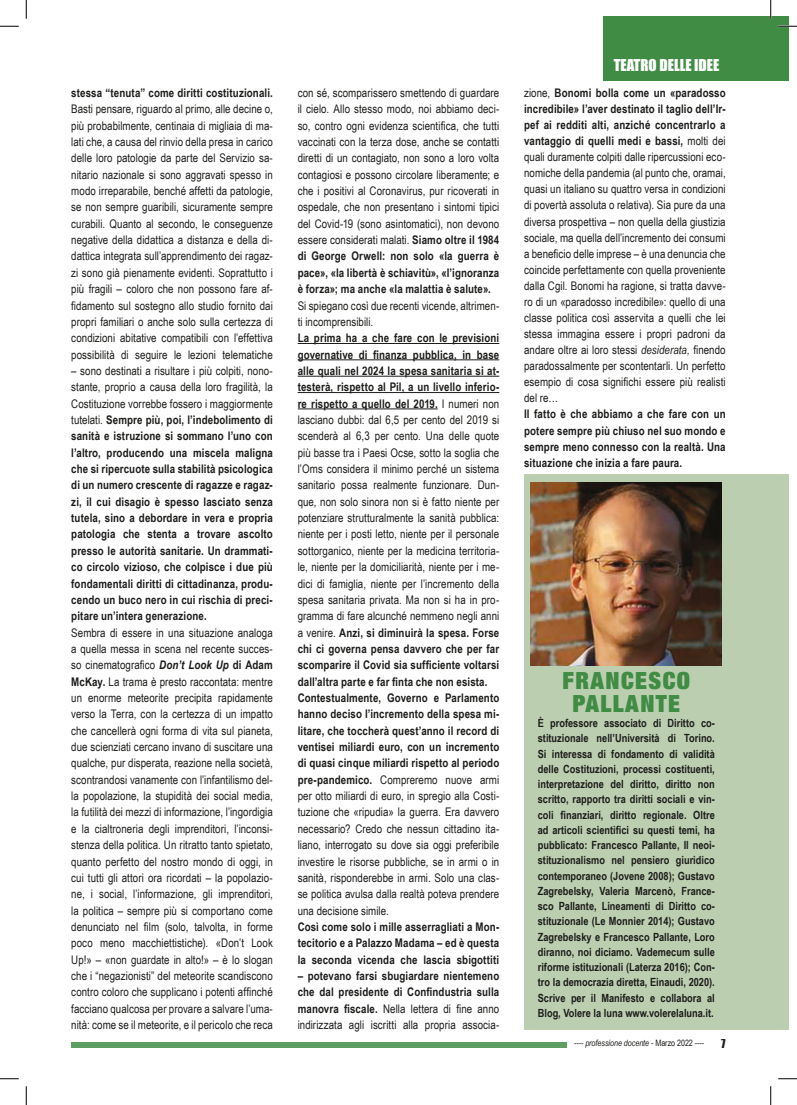
<style>
.page{position:relative;width:797px;height:1105px;background:#fff}
.page>*{position:absolute;margin:0;border:0;box-sizing:border-box;transform-origin:0 0}
.t1{font:900 expanded 23.75px/22.5px "Helvetica Neue";letter-spacing:.06em;color:#408c44;text-align:center}
.t2{font:15px "Impact";color:#fff}
.t3{font:11.88px/16.4px "Arial Narrow";letter-spacing:.005em;color:#1d1d1b;text-align:justify}
.t4{font:700 11.88px/16.4px "Arial Narrow";letter-spacing:.01em;color:#1d1d1b;text-align:justify}
.t5{font:700 11.25px/15.2px "Arial Narrow";color:#1d1d1b;text-align:justify}
.t6{font:11.25px "Impact";color:#1d1d1b}
.t7{font:8.75px "Arial Narrow";letter-spacing:-.005em;color:#1d1d1b}
.s1{font-weight:400}
.s2{font-weight:700;font-style:italic}
.s3{font-weight:700}
.s4{font-style:italic}
</style>
<div class="page">
<div style="left:71px;top:1042px;width:496px;height:5px;background:#5e9e62"></div>
<hr style="left:298px;top:343px;width:201px;height:1px;background:#1d1d1b">
<hr style="left:298px;top:359px;width:201px;height:1px;background:#1d1d1b">
<hr style="left:298px;top:376px;width:201px;height:1px;background:#1d1d1b">
<hr style="left:298px;top:392px;width:201px;height:1px;background:#1d1d1b">
<hr style="left:298px;top:408px;width:139px;height:1px;background:#1d1d1b">
<div style="left:524px;top:474px;width:264px;height:555px;background:#bcceb0"></div>
<img style="left:530px;top:482px;width:191px;height:184px">
<div style="left:603px;top:16px;width:185px;height:65px;background:#408c44"></div>
<svg style="left:0;top:25px;width:19px;height:2px"></svg>
<svg style="left:778px;top:25px;width:19px;height:2px"></svg>
<svg style="left:0;top:1078px;width:19px;height:1px"></svg>
<svg style="left:778px;top:1078px;width:19px;height:1px"></svg>
<svg style="left:25px;top:0;width:2px;height:19px"></svg>
<svg style="left:25px;top:1086px;width:2px;height:19px"></svg>
<svg style="left:770px;top:0;width:1px;height:19px"></svg>
<svg style="left:770px;top:1086px;width:1px;height:19px"></svg>
<p class="t4" style="left:71px;top:84px;width:203px">stessa “tenuta” come diritti costituzionali.</p>
<p class="t3" style="left:71px;top:100px;width:203px">Basti pensare, riguardo al primo, alle decine o, più probabilmente, centinaia di migliaia di ma&shy;lati che, a causa del rinvio della presa in carico delle loro patologie da parte del Servizio sa&shy;nitario nazionale si sono aggravati spesso in modo irreparabile, benché affetti da patologie, se non sempre guaribili, sicuramente sempre curabili. Quanto al secondo, le conseguenze negative della didattica a distanza e della di&shy;dattica integrata sull’apprendimento dei ragaz&shy;zi sono già pienamente evidenti. Soprattutto i più fragili – coloro che non possono fare af&shy;fidamento sul sostegno allo studio fornito dai propri familiari o anche solo sulla certezza di condizioni abitative compatibili con l’effettiva possibilità di seguire le lezioni telematiche</p>
<p class="t4" style="left:71px;top:362px;width:203px"><span class="s1">– sono destinati a risultare i più colpiti, nono&shy;stante, proprio a causa della loro fragilità, la Costituzione vorrebbe fossero i maggiormente tutelati.</span> Sempre più, poi, l’indebolimento di sanità e istruzione si sommano l’uno con l’altro, producendo una miscela maligna che si ripercuote sulla stabilità psicologica di un numero crescente di ragazze e ragaz&shy;zi, il cui disagio è spesso lasciato senza tutela, sino a debordare in vera e propria patologia che stenta a trovare ascolto presso le autorità sanitarie. Un drammati&shy;co circolo vizioso, che colpisce i due più fondamentali diritti di cittadinanza, produ&shy;cendo un buco nero in cui rischia di preci&shy;pitare un’intera generazione.</p>
<p class="t3" style="left:71px;top:624px;width:203px">Sembra di essere in una situazione analoga a quella messa in scena nel recente succes&shy;so cinematografico <span class="s2">Don’t Look Up</span> <span class="s3">di Adam McKay.</span> La trama è presto raccontata: mentre un enorme meteorite precipita rapidamente verso la Terra, con la certezza di un impatto che cancellerà ogni forma di vita sul pianeta, due scienziati cercano invano di suscitare una qualche, pur disperata, reazione nella società, scontrandosi vanamente con l’infantilismo del&shy;la popolazione, la stupidità dei social media, la futilità dei mezzi di informazione, l’ingordigia e la cialtroneria degli imprenditori, l’inconsi&shy;stenza della politica. Un ritratto tanto spietato, quanto perfetto del nostro mondo di oggi, in cui tutti gli attori ora ricordati – la popolazio&shy;ne, i social, l’informazione, gli imprenditori, la politica – sempre più si comportano come denunciato nel film (solo, talvolta, in forme poco meno macchiettistiche). «Don’t Look Up!» – «non guardate in alto!» – è lo slogan che i “negazionisti” del meteorite scandiscono contro coloro che supplicano i potenti affinché facciano qualcosa per provare a salvare l’uma&shy;nità: come se il meteorite, e il pericolo che reca</p>
<p class="t3" style="left:298px;top:84px;width:203px">con sé, scomparissero smettendo di guardare il cielo. Allo stesso modo, noi abbiamo deci&shy;so, contro ogni evidenza scientifica, che tutti vaccinati con la terza dose, anche se contatti diretti di un contagiato, non sono a loro volta contagiosi e possono circolare liberamente; e che i positivi al Coronavirus, pur ricoverati in ospedale, che non presentano i sintomi tipici del Covid-19 (sono asintomatici), non devono essere considerati malati. <span class="s3">Siamo oltre il 1984 di George Orwell: non solo «la guerra è pace», «la libertà è schiavitù», «l’ignoranza è forza»; ma anche «la malattia è salute».</span></p>
<p class="t3" style="left:298px;top:297px;width:203px">Si spiegano così due recenti vicende, altrimen&shy;ti incomprensibili.</p>
<p class="t3" style="left:298px;top:329px;width:203px;text-align:left"><span class="s3">La prima ha a che fare con le previsioni governative di finanza pubblica, in base alle quali nel 2024 la spesa sanitaria si at&shy;testerà, rispetto al Pil, a un livello inferio&shy;re rispetto a quello del 2019.</span> I numeri non lasciano dubbi: dal 6,5 per cento del 2019 si scenderà al 6,3 per cento. Una delle quote più basse tra i Paesi Ocse, sotto la soglia che l’Oms considera il minimo perché un sistema sanitario possa realmente funzionare. Dun&shy;que, non solo sinora non si è fatto niente per potenziare strutturalmente la sanità pubblica: niente per i posti letto, niente per il personale sottorganico, niente per la medicina territoria&shy;le, niente per la domiciliarità, niente per i me&shy;dici di famiglia, niente per l’incremento della spesa sanitaria privata. Ma non si ha in pro&shy;gramma di fare alcunché nemmeno negli anni a venire. <span class="s3">Anzi, si diminuirà la spesa. Forse chi ci governa pensa davvero che per far scomparire il Covid sia sufficiente voltarsi dall’altra parte e far finta che non esista.<br>Contestualmente, Governo e Parlamento hanno deciso l’incremento della spesa mi&shy;litare, che toccherà quest’anno il record di ventisei miliardi euro, con un incremento di quasi cinque miliardi rispetto al periodo pre-pandemico.</span> Compreremo nuove armi per otto miliardi di euro, in spregio alla Costi&shy;tuzione che «ripudia» la guerra. Era davvero necessario? Credo che nessun cittadino ita&shy;liano, interrogato su dove sia oggi preferibile investire le risorse pubbliche, se in armi o in sanità, risponderebbe in armi. Solo una clas&shy;se politica avulsa dalla realtà poteva prendere una decisione simile.</p>
<p class="t4" style="left:298px;top:918px;width:203px">Così come solo i mille asserragliati a Mon&shy;tecitorio e a Palazzo Madama – ed è questa la seconda vicenda che lascia sbigottiti</p>
<p class="t4" style="left:298px;top:967px;width:203px">– potevano farsi sbugiardare nientemeno che dal presidente di Confindustria sulla manovra fiscale. <span class="s1">Nella lettera di fine anno indirizzata agli iscritti alla propria associa-</span></p>
<p class="t2" style="left:613px;top:53px;width:107px">TEATRO DELLE IDEE</p>
<p class="t3" style="left:524px;top:84px;width:203px">zione, <span class="s3">Bonomi bolla come un «paradosso incredibile» l’aver destinato il taglio dell’Ir&shy;pef ai redditi alti, anziché concentrarlo a vantaggio di quelli medi e bassi,</span> molti dei quali duramente colpiti dalle ripercussioni eco&shy;nomiche della pandemia (al punto che, oramai, quasi un italiano su quattro versa in condizioni di povertà assoluta o relativa). Sia pure da una diversa prospettiva – non quella della giustizia sociale, ma quella dell’incremento dei consumi a beneficio delle imprese – è una denuncia che coincide perfettamente con quella proveniente dalla Cgil. Bonomi ha ragione, si tratta davve&shy;ro di un «paradosso incredibile»: quello di una classe politica così asservita a quelli che lei stessa immagina essere i propri padroni da andare oltre ai loro stessi <span class="s4">desiderata,</span> finendo paradossalmente per scontentarli. Un perfetto esempio di cosa significhi essere più realisti del re…</p>
<p class="t4" style="left:524px;top:406px;width:203px">Il fatto è che abbiamo a che fare con un potere sempre più chiuso nel suo mondo e sempre meno connesso con la realtà. Una situazione che inizia a fare paura.</p>
<h1 class="t1" style="left:562px;top:669px;width:129px">FRANCESCO<br>PALLANTE</h1>
<p class="t5" style="left:538px;top:715px;width:178px">È professore associato di Diritto co&shy;stituzionale nell’Università di Torino.<br>Si interessa di fondamento di validità delle Costituzioni, processi costituenti, interpretazione del diritto, diritto non scritto, rapporto tra diritti sociali e vin&shy;coli finanziari, diritto regionale. Oltre ad articoli scientifici su questi temi, ha pubblicato: Francesco Pallante, Il neoi&shy;stituzionalismo nel pensiero giuridico contemporaneo (Jovene 2008); Gustavo Zagrebelsky, Valeria Marcenò, France&shy;sco Pallante, Lineamenti di Diritto co&shy;stituzionale (Le Monnier 2014); Gustavo Zagrebelsky e Francesco Pallante, Loro diranno, noi diciamo. Vademecum sulle riforme istituzionali (Laterza 2016); Con&shy;tro la democrazia diretta, Einaudi, 2020).<br>Scrive per il Manifesto e collabora al Blog, Volere la luna www.volerelaluna.it.</p>
<p class="t7" style="left:574px;top:1037px;width:132px">---- <span class="s4">professione docente</span> - Marzo 2022 ----</p>
<p class="t6" style="left:721px;top:1035px;width:6px">7</p>
</div>
